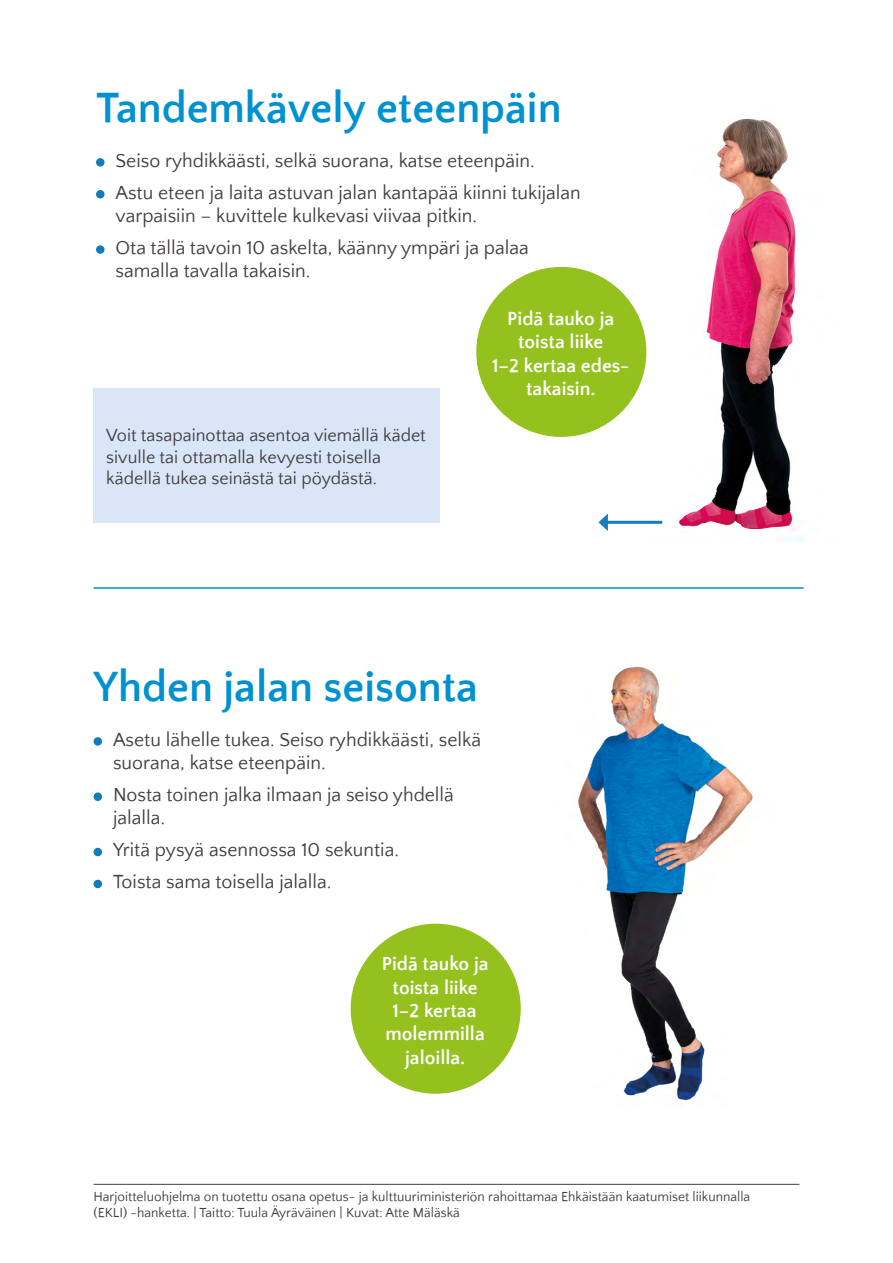
<style>
.page{position:relative;width:893px;height:1263px;background:#fff}
.page>*{position:absolute;margin:0;border:0;box-sizing:border-box;transform-origin:0 0}
.ots2{font:700 43.5px "Quattrocento Sans";color:#0091d1}
.leipis2-jumppaliikke{font:19.5px/23.4px "Quattrocento Sans";color:#433d3f}
.pallossa_valkoinen{font:700 19.5px/23.4px "Quattrocento Sans";color:#fff;text-align:center}
.leipis{font:18px/21.6px "Quattrocento Sans";color:#433d3f}
.leipis-2{font:13.5px/16.2px "Quattrocento Sans";color:#433d3f}
</style>
<div class="page">
<img style="left:637px;top:118px;width:167px;height:424px">
<div style="left:476px;top:267px;width:170px;height:170px;background:#95c11f;border-radius:50%"></div>
<hr style="left:605px;top:521px;width:57px;height:3px;background:#137cb9">
<svg style="left:598px;top:514px;width:10px;height:17px"></svg>
<img style="left:578px;top:666px;width:175px;height:440px">
<div style="left:351px;top:924px;width:170px;height:170px;background:#95c11f;border-radius:50%"></div>
<div style="left:94px;top:737px;width:8px;height:9px;background:#137cb9;border-radius:50%"></div>
<div style="left:94px;top:792px;width:8px;height:9px;background:#137cb9;border-radius:50%"></div>
<div style="left:94px;top:848px;width:8px;height:8px;background:#137cb9;border-radius:50%"></div>
<div style="left:94px;top:880px;width:8px;height:8px;background:#137cb9;border-radius:50%"></div>
<div style="left:94px;top:388px;width:346px;height:134px;background:#d8e6f7"></div>
<hr style="left:94px;top:587px;width:710px;height:2px;background:#0091d1">
<hr style="left:94px;top:1184px;width:705px;height:1px;background:#3f3f3e">
<div style="left:96px;top:158px;width:9px;height:9px;background:#137cb9;border-radius:50%"></div>
<div style="left:96px;top:190px;width:9px;height:8px;background:#137cb9;border-radius:50%"></div>
<div style="left:96px;top:245px;width:9px;height:9px;background:#137cb9;border-radius:50%"></div>
<h2 class="ots2" style="left:96px;top:85px;width:467px">Tandemkävely eteenpäin</h2>
<p class="leipis2-jumppaliikke" style="left:116px;top:149px;width:421px">Seiso ryhdikkäästi, selkä suorana, katse eteenpäin.</p>
<p class="leipis2-jumppaliikke" style="left:116px;top:181px;width:467px">Astu eteen ja laita astuvan jalan kantapää kiinni tukijalan varpaisiin – kuvittele kulkevasi viivaa pitkin.</p>
<p class="leipis2-jumppaliikke" style="left:116px;top:236px;width:415px">Ota tällä tavoin 10 askelta, käänny ympäri ja palaa samalla tavalla takaisin.</p>
<p class="leipis" style="left:106px;top:425px;width:321px">Voit tasapainottaa asentoa viemällä kädet sivulle tai ottamalla kevyesti toisella kädellä tukea seinästä tai pöydästä.</p>
<p class="pallossa_valkoinen" style="left:492px;top:308px;width:136px">Pidä tauko ja toista liike<br>1–2 kertaa edes&shy;takaisin.</p>
<h2 class="ots2" style="left:94px;top:664px;width:386px">Yhden jalan seisonta</h2>
<p class="leipis2-jumppaliikke" style="left:113px;top:728px;width:370px">Asetu lähelle tukea. Seiso ryhdikkäästi, selkä suorana, katse eteenpäin.</p>
<p class="leipis2-jumppaliikke" style="left:113px;top:783px;width:342px">Nosta toinen jalka ilmaan ja seiso yhdellä jalalla.</p>
<p class="leipis2-jumppaliikke" style="left:113px;top:839px;width:287px">Yritä pysyä asennossa 10 sekuntia.</p>
<p class="leipis2-jumppaliikke" style="left:113px;top:871px;width:220px">Toista sama toisella jalalla.</p>
<p class="pallossa_valkoinen" style="left:382px;top:953px;width:108px">Pidä tauko ja toista liike<br>1–2 kertaa molemmilla jaloilla.</p>
<p class="leipis-2" style="left:94px;top:1189px;width:658px">Harjoitteluohjelma on tuotettu osana opetus- ja kulttuuriministeriön rahoittamaa Ehkäistään kaatumiset liikunnalla (EKLI) -hanketta. | Taitto: Tuula Äyräväinen | Kuvat: Atte Mäläskä</p>
</div>
